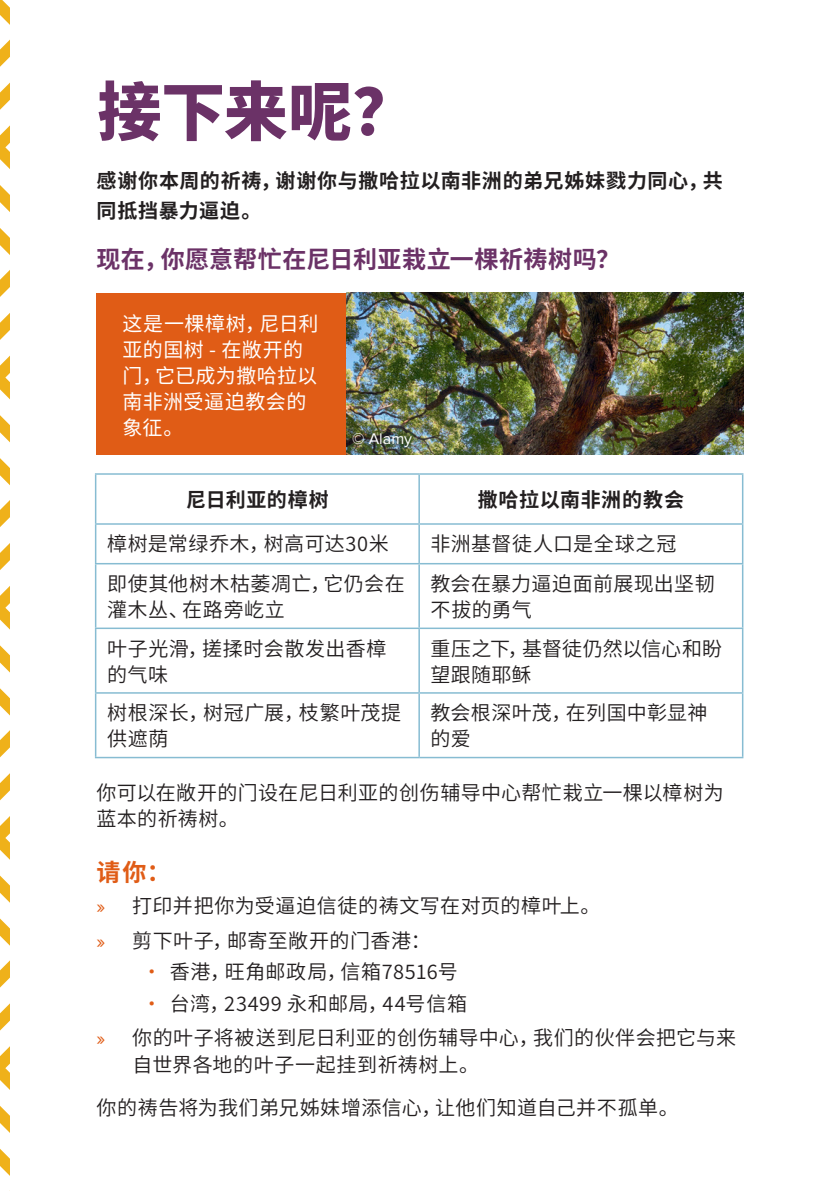
<style>
.page{position:relative;width:840px;height:1191px;background:#fff}
.page>*{position:absolute;margin:0;border:0;box-sizing:border-box;transform-origin:0 0}
.Date{font:800 64px "Source Han Sans SC";color:#6b3267}
.Subtitle{font:700 24px "Source Han Sans SC";letter-spacing:.01em;color:#6b3267}
.Pray{font:700 24px "Source Han Sans SC";color:#e05c16}
.Body_copy-Regular_le{font:20px/26px "Source Han Sans SC";letter-spacing:.025em;color:#231f20}
.Table_copy{font:20px/26px "Source Han Sans SC";letter-spacing:.025em;color:#231f20}
.Camphor_tree{font:20px/26px "Source Han Sans SC";letter-spacing:.02em;color:#fff}
.Body_copy-Medium_lef{font:700 20px/30px "Source Han Sans SC";letter-spacing:.03em;color:#231f20}
.Bullet_points-Regula{font:20px "Source Han Sans SC";letter-spacing:.02em;color:#231f20}
.Table_copy-2{font:20px/26px "Source Han Sans SC";letter-spacing:.005em;color:#231f20}
.Table_title{font:700 20px "Source Han Sans SC";letter-spacing:.03em;color:#231f20}
.Photo_credit{font:16px "Proxima Nova";color:#fff}
.s1{font-family:"Proxima Nova";color:#e05c16}
.s2{color:#e05c16}
</style>
<div class="page">
<svg style="left:0;top:0;width:10px;height:1191px"></svg>
<img style="left:346px;top:293px;width:397px;height:161px">
<div style="left:96px;top:293px;width:250px;height:161px;background:#e05c16"></div>
<hr style="left:418px;top:475px;width:1px;height:48px;background:#87bcd2">
<hr style="left:95px;top:525px;width:1px;height:38px;background:#87bcd2">
<hr style="left:418px;top:525px;width:1px;height:38px;background:#87bcd2">
<hr style="left:741px;top:525px;width:2px;height:38px;background:#87bcd2">
<hr style="left:95px;top:564px;width:1px;height:63px;background:#87bcd2">
<hr style="left:418px;top:564px;width:1px;height:63px;background:#87bcd2">
<hr style="left:741px;top:564px;width:2px;height:63px;background:#87bcd2">
<hr style="left:95px;top:627px;width:324px;height:2px;background:#87bcd2">
<hr style="left:95px;top:629px;width:1px;height:63px;background:#87bcd2">
<hr style="left:419px;top:627px;width:324px;height:2px;background:#87bcd2">
<hr style="left:418px;top:629px;width:1px;height:63px;background:#87bcd2">
<hr style="left:741px;top:629px;width:2px;height:63px;background:#87bcd2">
<hr style="left:95px;top:692px;width:324px;height:1px;background:#87bcd2">
<hr style="left:95px;top:693px;width:1px;height:64px;background:#87bcd2">
<hr style="left:419px;top:692px;width:324px;height:1px;background:#87bcd2">
<hr style="left:418px;top:693px;width:1px;height:64px;background:#87bcd2">
<hr style="left:741px;top:693px;width:2px;height:64px;background:#87bcd2">
<hr style="left:95px;top:757px;width:324px;height:1px;background:#87bcd2">
<hr style="left:419px;top:757px;width:324px;height:1px;background:#87bcd2">
<hr style="left:95px;top:563px;width:324px;height:1px;background:#87bcd2">
<hr style="left:419px;top:563px;width:324px;height:1px;background:#87bcd2">
<hr style="left:95px;top:473px;width:324px;height:2px;background:#87bcd2">
<hr style="left:95px;top:475px;width:1px;height:48px;background:#87bcd2">
<hr style="left:419px;top:473px;width:324px;height:2px;background:#87bcd2">
<hr style="left:741px;top:475px;width:2px;height:48px;background:#87bcd2">
<hr style="left:95px;top:523px;width:324px;height:2px;background:#87bcd2">
<hr style="left:419px;top:523px;width:324px;height:2px;background:#87bcd2">
<p class="Date" style="left:97px;top:76px;width:320px">接下来呢？</p>
<p class="Body_copy-Medium_lef" style="left:96px;top:166px;width:627px">感谢你本周的祈祷，谢谢你与撒哈拉以南非洲的弟兄姊妹戮力同心，共同抵挡暴力逼迫。</p>
<p class="Subtitle" style="left:96px;top:246px;width:525px">现在，你愿意帮忙在尼日利亚栽立一棵祈祷树吗？</p>
<p class="Camphor_tree" style="left:122px;top:311px;width:197px">这是一棵樟树，尼日利亚的国树 - 在敞开的门，它已成为撒哈拉以南非洲受逼迫教会的象征。</p>
<p class="Photo_credit" style="left:352px;top:431px;width:61px">© Alamy</p>
<p class="Table_title" style="left:186px;top:488px;width:144px">尼日利亚的樟树</p>
<p class="Table_title" style="left:477px;top:488px;width:208px">撒哈拉以南非洲的教会</p>
<p class="Table_copy" style="left:107px;top:531px;width:283px">樟树是常绿乔木，树高可达30米</p>
<p class="Table_copy" style="left:430px;top:531px;width:247px">非洲基督徒人口是全球之冠</p>
<p class="Table_copy" style="left:107px;top:571px;width:299px">即使其他树木枯萎凋亡，它仍会在灌木丛、在路旁屹立</p>
<p class="Table_copy" style="left:430px;top:571px;width:286px">教会在暴力逼迫面前展现出坚韧不拔的勇气</p>
<p class="Table_copy" style="left:107px;top:635px;width:281px">叶子光滑，搓揉时会散发出香樟的气味</p>
<p class="Table_copy-2" style="left:430px;top:635px;width:293px">重压之下，基督徒仍然以信心和盼望跟随耶稣</p>
<p class="Table_copy" style="left:107px;top:700px;width:295px">树根深长，树冠广展，枝繁叶茂提供遮荫</p>
<p class="Table_copy" style="left:430px;top:700px;width:278px">教会根深叶茂，在列国中彰显神的爱</p>
<p class="Body_copy-Regular_le" style="left:96px;top:780px;width:628px">你可以在敞开的门设在尼日利亚的创伤辅导中心帮忙栽立一棵以樟树为蓝本的祈祷树。</p>
<p class="Pray" style="left:96px;top:859px;width:76px">请你：</p>
<p class="Body_copy-Regular_le" style="left:96px;top:893px;width:505px"><span class="s1">»</span> 打印并把你为受逼迫信徒的祷文写在对页的樟叶上。</p>
<p class="Body_copy-Regular_le" style="left:96px;top:927px;width:335px"><span class="s1">»</span> 剪下叶子，邮寄至敞开的门香港：</p>
<p class="Body_copy-Regular_le" style="left:142px;top:959px;width:317px"><span class="s2">•</span> 香港，旺角邮政局，信箱78516号</p>
<p class="Body_copy-Regular_le" style="left:142px;top:991px;width:326px"><span class="s2">•</span> 台湾，23499 永和邮局，44号信箱</p>
<p class="Body_copy-Regular_le" style="left:132px;top:1025px;width:605px;text-indent:-36px"><span class="s1">»</span> 你的叶子将被送到尼日利亚的创伤辅导中心，我们的伙伴会把它与来自世界各地的叶子一起挂到祈祷树上。</p>
<p class="Bullet_points-Regula" style="left:96px;top:1096px;width:583px">你的祷告将为我们弟兄姊妹增添信心，让他们知道自己并不孤单。</p>
</div>
